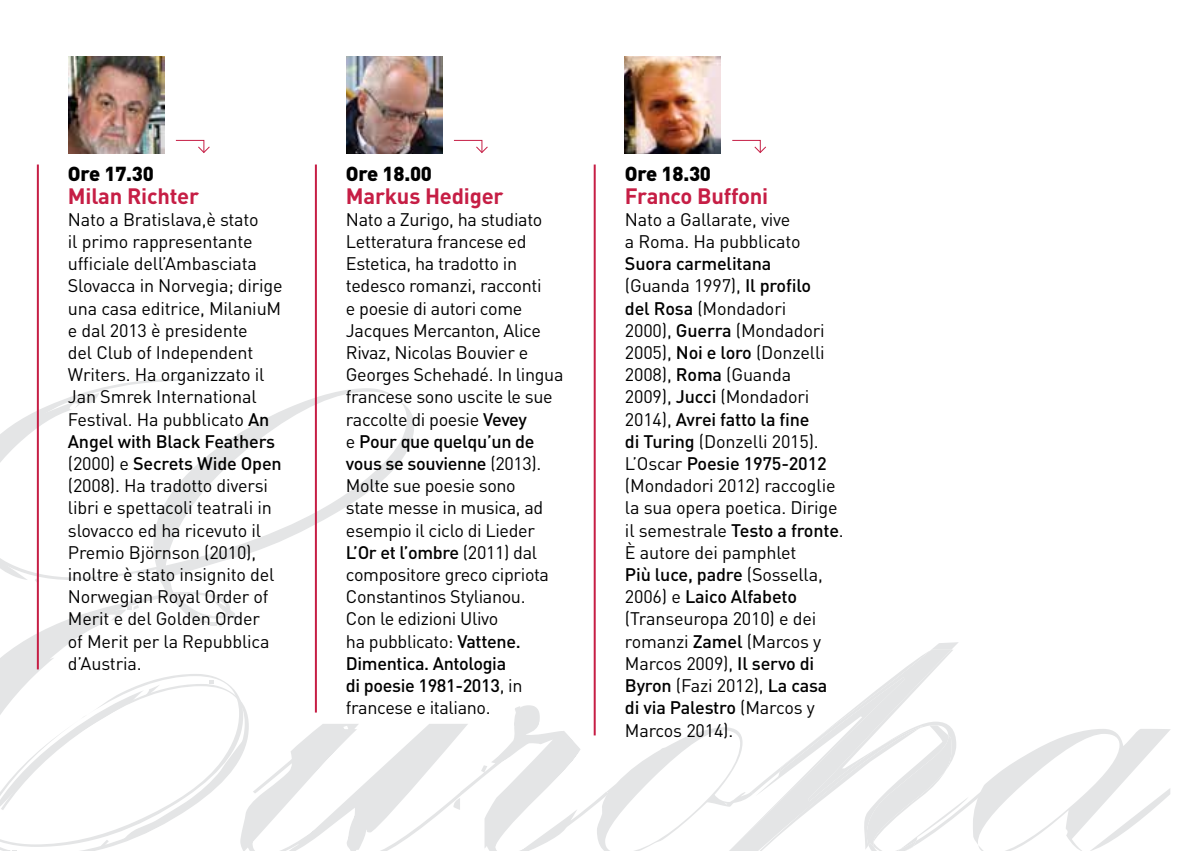
<style>
.page{position:relative;width:1191px;height:851px;background:#fff}
.page>*{position:absolute;margin:0;border:0;box-sizing:border-box;transform-origin:0 0}
.t1{font:700 22px "DIN";letter-spacing:-.01em;color:#c61e45}
.t2{font:900 20px "DIN";letter-spacing:-.01em;color:#000}
.t3{font:18px/22.2px "DIN";letter-spacing:-.01em;color:#000}
.s1{font-weight:500}
</style>
<div class="page">
<svg style="left:0;top:378px;width:414px;height:215px"></svg>
<svg style="left:0;top:593px;width:1171px;height:257px"></svg>
<hr style="left:37px;top:164px;width:2px;height:505px;background:#c61e45">
<img style="left:68px;top:57px;width:96px;height:96px">
<svg style="left:175px;top:139px;width:35px;height:14px"></svg>
<hr style="left:593px;top:164px;width:2px;height:571px;background:#c61e45">
<hr style="left:315px;top:164px;width:2px;height:548px;background:#c61e45">
<img style="left:346px;top:57px;width:96px;height:96px">
<svg style="left:453px;top:139px;width:35px;height:14px"></svg>
<svg style="left:732px;top:139px;width:34px;height:14px"></svg>
<img style="left:624px;top:57px;width:97px;height:96px">
<p class="t2" style="left:68px;top:161px;width:88px">Ore 17.30</p>
<p class="t1" style="left:68px;top:181px;width:133px">Milan Richter</p>
<p class="t3" style="left:68px;top:208px;width:216px">Nato a Bratislava,è stato<br>il primo rappresentante ufficiale dell’Ambasciata<br>Slovacca in Norvegia; dirige una casa editrice, MilaniuM e dal 2013 è presidente<br>del Club of Independent<br>Writers. Ha organizzato il<br>Jan Smrek International<br>Festival. Ha pubblicato <span class="s1">An<br>Angel with Black Feathers </span>(2000) e <span class="s1">Secrets Wide Open </span>(2008). Ha tradotto diversi libri e spettacoli teatrali in slovacco ed ha ricevuto il<br>Premio Björnson (2010), inoltre è stato insignito del<br>Norwegian Royal Order of<br>Merit e del Golden Order<br>of Merit per la Repubblica d’Austria.</p>
<p class="t2" style="left:346px;top:161px;width:88px">Ore 18.00</p>
<p class="t1" style="left:346px;top:181px;width:159px">Markus Hediger</p>
<p class="t3" style="left:346px;top:208px;width:219px">Nato a Zurigo, ha studiato<br>Letteratura francese ed<br>Estetica, ha tradotto in tedesco romanzi, racconti<br>e poesie di autori come<br>Jacques Mercanton, Alice<br>Rivaz, Nicolas Bouvier e<br>Georges Schehadé. In lingua francese sono uscite le sue raccolte di poesie <span class="s1">Vevey<br></span>e <span class="s1">Pour que quelqu’un de vous se souvienne</span> (2013).<br>Molte sue poesie sono<br>state messe in musica, ad esempio il ciclo di Lieder<br><span class="s1">L’Or et l’ombre</span> (2011) dal compositore greco cipriota<br>Constantinos Stylianou.<br>Con le edizioni Ulivo<br>ha pubblicato: <span class="s1">Vattene.<br>Dimentica. Antologia<br>di poesie 1981-2013</span>, in francese e italiano.</p>
<p class="t2" style="left:625px;top:161px;width:88px">Ore 18.30</p>
<p class="t1" style="left:625px;top:181px;width:145px">Franco Buffoni</p>
<p class="t3" style="left:625px;top:208px;width:177px">Nato a Gallarate, vive a Roma. Ha pubblicato</p>
<p class="t3" style="left:625px;top:252px;width:220px"><span class="s1">Suora carmelitana<br></span>(Guanda 1997), <span class="s1">Il profilo<br>del Rosa</span> (Mondadori<br>2000), <span class="s1">Guerra</span> (Mondadori<br>2005), <span class="s1">Noi e loro</span> (Donzelli<br>2008), <span class="s1">Roma</span> (Guanda<br>2009), <span class="s1">Jucci</span> (Mondadori<br>2014), <span class="s1">Avrei fatto la fine<br>di Turing</span> (Donzelli 2015).<br>L’Oscar <span class="s1">Poesie 1975-2012 </span>(Mondadori 2012) raccoglie la sua opera poetica. Dirige il semestrale <span class="s1">Testo a fronte</span>.<br>È autore dei pamphlet<br><span class="s1">Più luce, padre</span> (Sossella,<br>2006) e <span class="s1">Laico Alfabeto </span>(Transeuropa 2010) e dei romanzi <span class="s1">Zamel</span> (Marcos y<br>Marcos 2009), <span class="s1">Il servo di<br>Byron</span> (Fazi 2012), <span class="s1">La casa di via Palestro</span> (Marcos y<br>Marcos 2014).</p>
</div>
